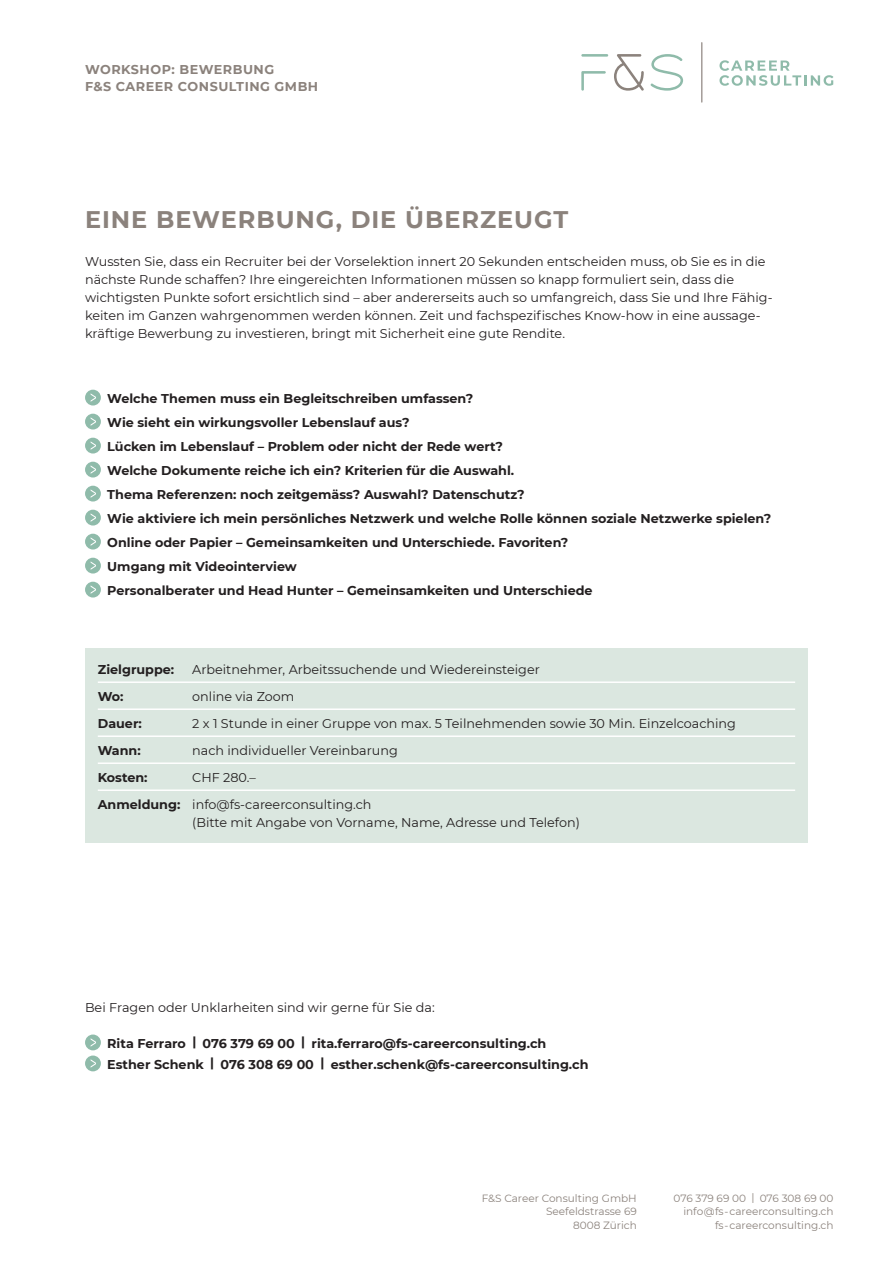
<style>
.page{position:relative;width:893px;height:1263px;background:#fff}
.page>*{position:absolute;margin:0;border:0;box-sizing:border-box;transform-origin:0 0}
.t1{font:700 24px "Montserrat";letter-spacing:.04em;color:#8b827c}
.t2{font:12.75px/18px "Montserrat";color:#231f20}
.t3{font:700 12.75px/24px "Montserrat";color:#231f20}
.t4{font:700 12.75px/16.5px "Montserrat";letter-spacing:.04em;color:#8b827c}
.t5{font:10.5px/13.5px "Montserrat";color:#8b827c;text-align:right}
.s1{font-weight:700}
</style>
<div class="page">
<div style="left:85px;top:649px;width:723px;height:194px;background:#dbe7e0"></div>
<svg style="left:581px;top:54px;width:27px;height:37px"></svg>
<svg style="left:614px;top:54px;width:30px;height:37px"></svg>
<svg style="left:651px;top:54px;width:32px;height:37px"></svg>
<hr style="left:701px;top:42px;width:1px;height:61px;background:#8b827c">
<svg style="left:719px;top:60px;width:114px;height:26px"></svg>
<div style="left:85px;top:1034px;width:16px;height:16px;background:#8fbbaa;border-radius:50%"></div>
<svg style="left:91px;top:1038px;width:5px;height:9px"></svg>
<div style="left:85px;top:1055px;width:16px;height:16px;background:#8fbbaa;border-radius:50%"></div>
<svg style="left:91px;top:1059px;width:5px;height:9px"></svg>
<hr style="left:98px;top:681px;width:697px;height:2px;background:#fff">
<hr style="left:98px;top:708px;width:697px;height:2px;background:#fff">
<hr style="left:98px;top:735px;width:697px;height:2px;background:#fff">
<hr style="left:98px;top:762px;width:697px;height:2px;background:#fff">
<hr style="left:98px;top:789px;width:697px;height:2px;background:#fff">
<div style="left:85px;top:390px;width:16px;height:15px;background:#8fbbaa;border-radius:50%"></div>
<svg style="left:91px;top:394px;width:5px;height:8px"></svg>
<div style="left:85px;top:414px;width:16px;height:15px;background:#8fbbaa;border-radius:50%"></div>
<svg style="left:91px;top:418px;width:5px;height:8px"></svg>
<div style="left:85px;top:438px;width:16px;height:15px;background:#8fbbaa;border-radius:50%"></div>
<svg style="left:91px;top:442px;width:5px;height:8px"></svg>
<div style="left:85px;top:462px;width:16px;height:15px;background:#8fbbaa;border-radius:50%"></div>
<svg style="left:91px;top:466px;width:5px;height:8px"></svg>
<div style="left:85px;top:486px;width:16px;height:15px;background:#8fbbaa;border-radius:50%"></div>
<svg style="left:91px;top:490px;width:5px;height:8px"></svg>
<div style="left:85px;top:510px;width:16px;height:15px;background:#8fbbaa;border-radius:50%"></div>
<svg style="left:91px;top:514px;width:5px;height:8px"></svg>
<div style="left:85px;top:534px;width:16px;height:15px;background:#8fbbaa;border-radius:50%"></div>
<svg style="left:91px;top:538px;width:5px;height:8px"></svg>
<div style="left:85px;top:558px;width:16px;height:15px;background:#8fbbaa;border-radius:50%"></div>
<svg style="left:91px;top:562px;width:5px;height:8px"></svg>
<div style="left:85px;top:582px;width:16px;height:15px;background:#8fbbaa;border-radius:50%"></div>
<svg style="left:91px;top:586px;width:5px;height:8px"></svg>
<p class="t4" style="left:85px;top:61px;width:235px">WORKSHOP: BEWERBUNG<br>F&amp;S CAREER CONSULTING GMBH</p>
<h1 class="t1" style="left:85px;top:203px;width:485px">EINE BEWERBUNG, DIE ÜBERZEUGT</h1>
<p class="t2" style="left:85px;top:252px;width:689px">Wussten Sie, dass ein Recruiter bei der Vorselektion innert 20 Sekunden entscheiden muss, ob Sie es in die nächste Runde schaffen? Ihre eingereichten Informationen müssen so knapp formuliert sein, dass die wichtigsten Punkte sofort ersichtlich sind – aber andererseits auch so umfangreich, dass Sie und Ihre Fähig&shy;keiten im Ganzen wahrgenommen werden können. Zeit und fachspezifisches Know-how in eine aussage&shy;kräftige Bewerbung zu investieren, bringt mit Sicherheit eine gute Rendite.</p>
<p class="t3" style="left:107px;top:386px;width:666px">Welche Themen muss ein Begleitschreiben umfassen?<br>Wie sieht ein wirkungsvoller Lebenslauf aus?<br>Lücken im Lebenslauf – Problem oder nicht der Rede wert?<br>Welche Dokumente reiche ich ein? Kriterien für die Auswahl.<br>Thema Referenzen: noch zeitgemäss? Auswahl? Datenschutz?<br>Wie aktiviere ich mein persönliches Netzwerk und welche Rolle können soziale Netzwerke spielen?<br>Online oder Papier – Gemeinsamkeiten und Unterschiede. Favoriten?<br>Umgang mit Videointerview<br>Personalberater und Head Hunter – Gemeinsamkeiten und Unterschiede</p>
<p class="t3" style="left:98px;top:657px;width:78px">Zielgruppe:</p>
<p class="t2" style="left:192px;top:660px;width:349px">Arbeitnehmer, Arbeitssuchende und Wiedereinsteiger</p>
<p class="t3" style="left:98px;top:684px;width:27px">Wo:</p>
<p class="t2" style="left:192px;top:687px;width:104px">online via Zoom</p>
<p class="t3" style="left:98px;top:711px;width:46px">Dauer:</p>
<p class="t2" style="left:192px;top:714px;width:545px">2 x 1 Stunde in einer Gruppe von max. 5 Teilnehmenden sowie 30 Min. Einzelcoaching</p>
<p class="t3" style="left:98px;top:738px;width:44px">Wann:</p>
<p class="t2" style="left:192px;top:741px;width:207px">nach individueller Vereinbarung</p>
<p class="t3" style="left:98px;top:765px;width:51px">Kosten:</p>
<p class="t2" style="left:98px;top:763px;width:275px;line-height:27px;text-indent:95px">CHF 280.–<br><span class="s1">Anmeldung:</span> info@fs-careerconsulting.ch</p>
<p class="t2" style="left:192px;top:813px;width:389px">(Bitte mit Angabe von Vorname, Name, Adresse und Telefon)</p>
<p class="t2" style="left:85px;top:998px;width:351px">Bei Fragen oder Unklarheiten sind wir gerne für Sie da:</p>
<p class="t3" style="left:107px;top:1032px;width:483px;line-height:21px">Rita Ferraro | 076 379 69 00 | rita.ferraro@fs-careerconsulting.ch<br>Esther Schenk | 076 308 69 00 | esther.schenk@fs-careerconsulting.ch</p>
<p class="t5" style="left:482px;top:1191px;width:157px">F&amp;S Career Consulting GmbH<br>Seefeldstrasse 69<br>8008 Zürich</p>
<p class="t5" style="left:673px;top:1191px;width:161px">076 379 69 00 | 076 308 69 00 info@fs-careerconsulting.ch fs-careerconsulting.ch</p>
</div>
